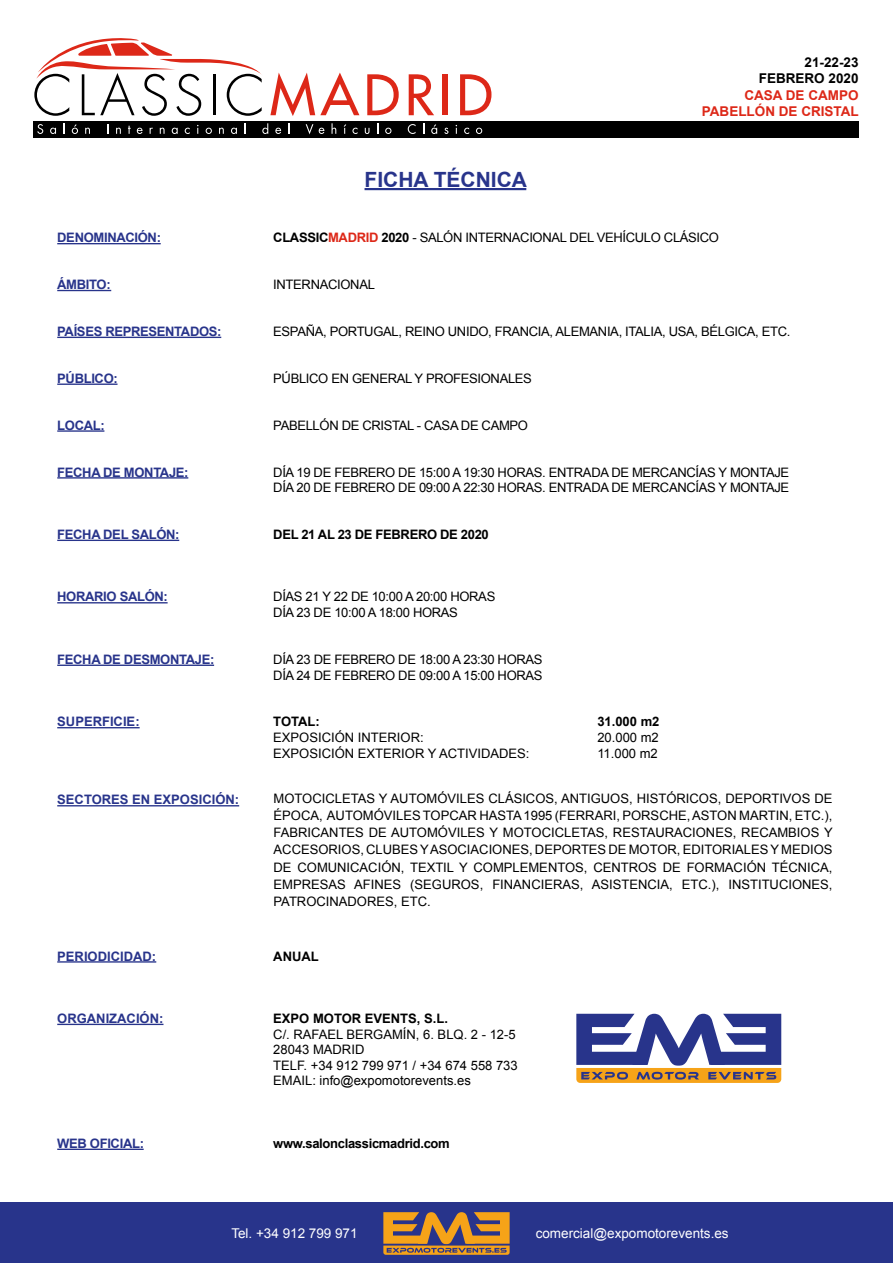
<style>
.page{position:relative;width:893px;height:1263px;background:#fff}
.page>*{position:absolute;margin:0;border:0;box-sizing:border-box;transform-origin:0 0}
.t1{font:700 21px "Arial";color:#28348b}
.t2{font:13.5px "Arial";color:#fff}
.t3{font:700 13.5px/16.5px "Arial";color:#dd2818;text-align:right}
.t4{font:700 13.5px/16.5px "Arial";color:#000;text-align:right}
.t5{font:13.05px/17.2px "Arial";letter-spacing:-.025em;color:#000}
.t6{font:13.05px/15.6px "Arial";color:#000}
.t7{font:700 13.05px "Arial";letter-spacing:-.025em;color:#28348b}
.t8{font:700 13.05px "Arial";letter-spacing:-.025em;color:#000}
.t9{font:700 13.05px "Arial";color:#28348b}
.t10{font:700 13.05px "Arial";color:#000}
.s1{font-weight:700}
.s2{font-weight:700;color:#dd2818}
</style>
<div class="page">
<hr style="left:365px;top:188px;width:161px;height:2px;background:#28348b">
<hr style="left:57px;top:243px;width:104px;height:1px;background:#28348b">
<hr style="left:57px;top:290px;width:54px;height:1px;background:#28348b">
<hr style="left:57px;top:337px;width:164px;height:1px;background:#28348b">
<hr style="left:57px;top:383px;width:61px;height:2px;background:#28348b">
<hr style="left:57px;top:430px;width:47px;height:2px;background:#28348b">
<hr style="left:57px;top:477px;width:131px;height:2px;background:#28348b">
<hr style="left:57px;top:540px;width:122px;height:1px;background:#28348b">
<hr style="left:57px;top:602px;width:111px;height:1px;background:#28348b">
<hr style="left:57px;top:664px;width:157px;height:2px;background:#28348b">
<hr style="left:57px;top:727px;width:83px;height:1px;background:#28348b">
<hr style="left:57px;top:805px;width:182px;height:1px;background:#28348b">
<hr style="left:57px;top:961px;width:99px;height:1px;background:#28348b">
<hr style="left:57px;top:1024px;width:106px;height:1px;background:#28348b">
<hr style="left:57px;top:1148px;width:87px;height:2px;background:#28348b">
<svg style="left:576px;top:1014px;width:205px;height:69px"></svg>
<div style="left:0;top:1202px;width:893px;height:61px;background:#28348b"></div>
<svg style="left:383px;top:1212px;width:127px;height:43px"></svg>
<div style="left:34px;top:121px;width:825px;height:17px;background:#000"></div>
<svg style="left:270px;top:73px;width:89px;height:43px"></svg>
<svg style="left:367px;top:74px;width:32px;height:41px"></svg>
<svg style="left:409px;top:74px;width:25px;height:41px"></svg>
<div style="left:443px;top:74px;width:5px;height:41px;background:#dd2818"></div>
<svg style="left:460px;top:74px;width:31px;height:41px"></svg>
<svg style="left:37px;top:124px;width:6px;height:10px"></svg>
<svg style="left:50px;top:128px;width:6px;height:6px"></svg>
<svg style="left:72px;top:124px;width:6px;height:10px"></svg>
<svg style="left:85px;top:128px;width:5px;height:6px"></svg>
<svg style="left:116px;top:128px;width:5px;height:6px"></svg>
<svg style="left:128px;top:126px;width:3px;height:8px"></svg>
<svg style="left:137px;top:128px;width:6px;height:6px"></svg>
<svg style="left:160px;top:128px;width:5px;height:6px"></svg>
<svg style="left:172px;top:128px;width:6px;height:6px"></svg>
<svg style="left:185px;top:128px;width:5px;height:6px"></svg>
<svg style="left:206px;top:128px;width:6px;height:6px"></svg>
<svg style="left:219px;top:128px;width:5px;height:6px"></svg>
<svg style="left:231px;top:128px;width:6px;height:6px"></svg>
<svg style="left:262px;top:123px;width:6px;height:11px"></svg>
<svg style="left:275px;top:128px;width:6px;height:6px"></svg>
<svg style="left:306px;top:124px;width:7px;height:10px"></svg>
<svg style="left:319px;top:128px;width:5px;height:6px"></svg>
<svg style="left:332px;top:123px;width:4px;height:11px"></svg>
<svg style="left:344px;top:124px;width:2px;height:10px"></svg>
<svg style="left:352px;top:128px;width:6px;height:6px"></svg>
<svg style="left:365px;top:128px;width:4px;height:6px"></svg>
<svg style="left:385px;top:128px;width:6px;height:6px"></svg>
<svg style="left:408px;top:124px;width:8px;height:10px"></svg>
<svg style="left:431px;top:124px;width:6px;height:10px"></svg>
<svg style="left:444px;top:128px;width:4px;height:6px"></svg>
<svg style="left:464px;top:128px;width:5px;height:6px"></svg>
<svg style="left:476px;top:128px;width:6px;height:6px"></svg>
<svg style="left:34px;top:38px;width:228px;height:78px"></svg>
<h1 class="t1" style="left:365px;top:165px;width:164px">FICHA TÉCNICA</h1>
<p class="t4" style="left:759px;top:54px;width:101px">21-22-23<br>FEBRERO 2020</p>
<p class="t3" style="left:702px;top:87px;width:158px">CASA DE CAMPO<br>PABELLÓN DE CRISTAL</p>
<p class="t7" style="left:57px;top:229px;width:105px">DENOMINACIÓN:</p>
<p class="t5" style="left:273px;top:229px;width:447px"><span class="s1">CLASSIC</span><span class="s2">MADRID</span> <span class="s1">2020</span> - SALÓN INTERNACIONAL DEL VEHÍCULO CLÁSICO</p>
<p class="t7" style="left:57px;top:276px;width:55px">ÁMBITO:</p>
<p class="t5" style="left:273px;top:276px;width:103px">INTERNACIONAL</p>
<p class="t7" style="left:57px;top:323px;width:166px">PAÍSES REPRESENTADOS:</p>
<p class="t5" style="left:273px;top:323px;width:519px">ESPAÑA, PORTUGAL, REINO UNIDO, FRANCIA, ALEMANIA, ITALIA, USA, BÉLGICA, ETC.</p>
<p class="t7" style="left:57px;top:369px;width:62px">PÚBLICO:</p>
<p class="t5" style="left:273px;top:370px;width:260px">PÚBLICO EN GENERAL Y PROFESIONALES</p>
<p class="t7" style="left:57px;top:416px;width:49px">LOCAL:</p>
<p class="t5" style="left:273px;top:417px;width:256px">PABELLÓN DE CRISTAL - CASA DE CAMPO</p>
<p class="t7" style="left:57px;top:463px;width:133px">FECHA DE MONTAJE:</p>
<p class="t5" style="left:273px;top:464px;width:517px;line-height:15.6px">DÍA 19 DE FEBRERO DE 15:00 A 19:30 HORAS. ENTRADA DE MERCANCÍAS Y MONTAJE<br>DÍA 20 DE FEBRERO DE 09:00 A 22:30 HORAS. ENTRADA DE MERCANCÍAS Y MONTAJE</p>
<p class="t7" style="left:57px;top:526px;width:124px">FECHA DEL SALÓN:</p>
<p class="t8" style="left:273px;top:526px;width:217px">DEL 21 AL 23 DE FEBRERO DE 2020</p>
<p class="t7" style="left:57px;top:588px;width:112px">HORARIO SALÓN:</p>
<p class="t5" style="left:273px;top:589px;width:224px;line-height:15.6px">DÍAS 21 Y 22 DE 10:00 A 20:00 HORAS<br>DÍA 23 DE 10:00 A 18:00 HORAS</p>
<p class="t7" style="left:57px;top:651px;width:159px">FECHA DE DESMONTAJE:</p>
<p class="t5" style="left:273px;top:652px;width:271px;line-height:15.6px">DÍA 23 DE FEBRERO DE 18:00 A 23:30 HORAS<br>DÍA 24 DE FEBRERO DE 09:00 A 15:00 HORAS</p>
<p class="t9" style="left:57px;top:713px;width:84px">SUPERFICIE:</p>
<p class="t8" style="left:273px;top:713px;width:48px">TOTAL:</p>
<p class="t8" style="left:597px;top:713px;width:64px">31.000 m2</p>
<p class="t6" style="left:273px;top:730px;width:152px">EXPOSICIÓN INTERIOR:</p>
<p class="t5" style="left:597px;top:729px;width:63px">20.000 m2</p>
<p class="t6" style="left:273px;top:745px;width:258px">EXPOSICIÓN EXTERIOR Y ACTIVIDADES:</p>
<p class="t5" style="left:597px;top:744px;width:62px">11.000 m2</p>
<p class="t9" style="left:57px;top:791px;width:183px">SECTORES EN EXPOSICIÓN:</p>
<p class="t5" style="left:274px;top:789px;width:561px;text-align:justify">MOTOCICLETAS Y AUTOMÓVILES CLÁSICOS, ANTIGUOS, HISTÓRICOS, DEPORTIVOS DE ÉPOCA, AUTOMÓVILES TOPCAR HASTA 1995 (FERRARI, PORSCHE, ASTON MARTIN, ETC.), FABRICANTES DE AUTOMÓVILES Y MOTOCICLETAS, RESTAURACIONES, RECAMBIOS Y ACCESORIOS, CLUBES Y ASOCIACIONES, DEPORTES DE MOTOR, EDITORIALES Y MEDIOS DE COMUNICACIÓN, TEXTIL Y COMPLEMENTOS, CENTROS DE FORMACIÓN TÉCNICA, EMPRESAS AFINES (SEGUROS, FINANCIERAS, ASISTENCIA, ETC.), INSTITUCIONES, PATROCINADORES, ETC.</p>
<p class="t9" style="left:57px;top:947px;width:101px">PERIODICIDAD:</p>
<p class="t8" style="left:273px;top:947px;width:47px">ANUAL</p>
<p class="t9" style="left:57px;top:1010px;width:108px">ORGANIZACIÓN:</p>
<p class="t10" style="left:273px;top:1010px;width:176px">EXPO MOTOR EVENTS, S.L.</p>
<p class="t6" style="left:273px;top:1026px;width:246px">C/. RAFAEL BERGAMÍN, 6. BLQ. 2 - 12-5<br>28043 MADRID<br>TELF. +34 912 799 971 / +34 674 558 733<br>EMAIL: info@expomotorevents.es</p>
<p class="t7" style="left:57px;top:1134px;width:88px">WEB OFICIAL:</p>
<p class="t8" style="left:273px;top:1134px;width:178px">www.salonclassicmadrid.com</p>
<p class="t2" style="left:231px;top:1224px;width:128px">Tel. +34 912 799 971</p>
<p class="t2" style="left:536px;top:1224px;width:195px">comercial@expomotorevents.es</p>
</div>
